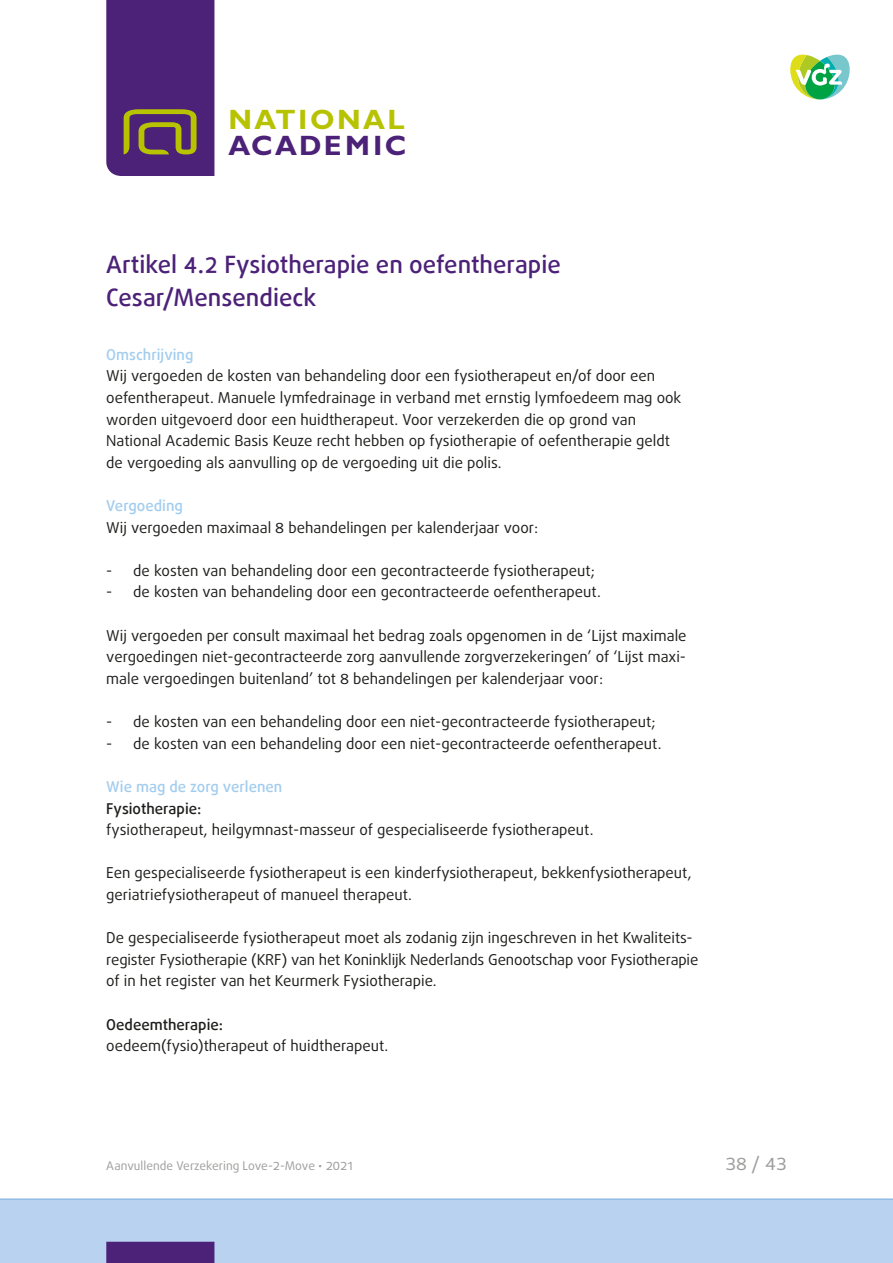
<style>
.page{position:relative;width:893px;height:1263px;background:#fff}
.page>*{position:absolute;margin:0;border:0;box-sizing:border-box;transform-origin:0 0}
.t1{font:700 28.05px "Gill Sans";letter-spacing:.085em;color:#b7c200}
.t2{font:700 28.05px "Gill Sans";letter-spacing:.075em;color:#4c2178}
.t3{font:500 24px/32.1px "Bagus";color:#4c2178}
.t4{font:18px "Bagus";color:#9d9d9c}
.t5{font:15px/21.6px "Bagus";color:#1d1d1b}
.t6{font:500 15px "Bagus";color:#a2cdef}
.t7{font:500 15px "Bagus";color:#1d1d1b}
.t8{font:12px "Bagus";color:#9d9d9c}
</style>
<div class="page">
<svg style="left:106px;top:0;width:108px;height:176px;background:#552e71"></svg>
<svg style="left:790px;top:54px;width:60px;height:46px"></svg>
<div style="left:0;top:1199px;width:893px;height:64px;background:#b9d2ef"></div>
<hr style="left:0;top:1198px;width:893px;height:2px;background:#92bce6">
<div style="left:106px;top:1242px;width:108px;height:21px;background:#4c2178"></div>
<h1 class="t1" style="left:228px;top:103px;width:178px">NATIONAL</h1>
<h1 class="t2" style="left:228px;top:129px;width:179px">ACADEMIC</h1>
<h2 class="t3" style="left:106px;top:249px;width:456px">Artikel 4.2 Fysiotherapie en oefentherapie<br>Cesar/Mensendieck</h2>
<p class="t6" style="left:106px;top:344px;width:89px">Omschrijving</p>
<p class="t5" style="left:106px;top:367px;width:577px">Wij vergoeden de kosten van behandeling door een fysiotherapeut en/of door een oefentherapeut. Manuele lymfedrainage in verband met ernstig lymfoedeem mag ook worden uitgevoerd door een huidtherapeut. Voor verzekerden die op grond van National Academic Basis Keuze recht hebben op fysiotherapie of oefentherapie geldt de vergoeding als aanvulling op de vergoeding uit die polis.</p>
<p class="t6" style="left:106px;top:496px;width:78px">Vergoeding</p>
<p class="t5" style="left:106px;top:518px;width:434px">Wij vergoeden maximaal 8 behandelingen per kalenderjaar voor:</p>
<p class="t5" style="left:106px;top:561px;width:490px">- de kosten van behandeling door een gecontracteerde fysiotherapeut;</p>
<p class="t5" style="left:106px;top:583px;width:496px">- de kosten van behandeling door een gecontracteerde oefentherapeut.</p>
<p class="t5" style="left:106px;top:626px;width:582px;text-align:justify">Wij vergoeden per consult maximaal het bedrag zoals opgenomen in de ‘Lijst maximale vergoedingen niet-gecontracteerde zorg aanvullende zorgverzekeringen’ of ‘Lijst maxi&shy;male vergoedingen buitenland’ tot 8 behandelingen per kalenderjaar voor:</p>
<p class="t5" style="left:106px;top:712px;width:551px">- de kosten van een behandeling door een niet-gecontracteerde fysiotherapeut;</p>
<p class="t5" style="left:106px;top:734px;width:557px">- de kosten van een behandeling door een niet-gecontracteerde oefentherapeut.</p>
<p class="t6" style="left:106px;top:776px;width:178px">Wie mag de zorg verlenen</p>
<p class="t7" style="left:106px;top:798px;width:97px">Fysiotherapie:</p>
<p class="t5" style="left:106px;top:820px;width:489px">fysiotherapeut, heilgymnast-masseur of gespecialiseerde fysiotherapeut.</p>
<p class="t5" style="left:106px;top:863px;width:587px">Een gespecialiseerde fysiotherapeut is een kinderfysiotherapeut, bekkenfysiotherapeut, geriatriefysiotherapeut of manueel therapeut.</p>
<p class="t5" style="left:106px;top:928px;width:594px">De gespecialiseerde fysiotherapeut moet als zodanig zijn ingeschreven in het Kwaliteits&shy;register Fysiotherapie (KRF) van het Koninklijk Nederlands Genootschap voor Fysiotherapie of in het register van het Keurmerk Fysiotherapie.</p>
<p class="t7" style="left:106px;top:1014px;width:118px">Oedeemtherapie:</p>
<p class="t5" style="left:106px;top:1036px;width:284px">oedeem(fysio)therapeut of huidtherapeut.</p>
<p class="t8" style="left:106px;top:1157px;width:249px">Aanvullende Verzekering Love-2-Move • 2021</p>
<p class="t4" style="left:725px;top:1151px;width:63px">38 / 43</p>
</div>
